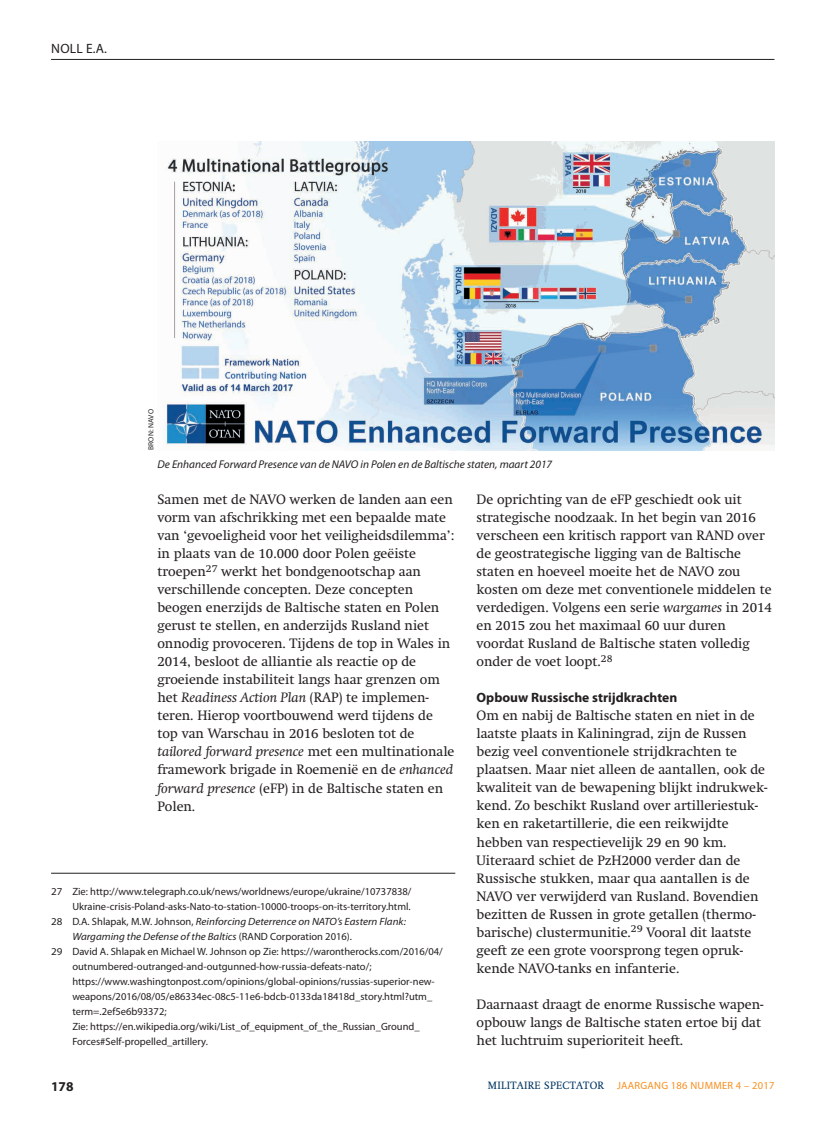
<style>
.page{position:relative;width:817px;height:1136px;background:#fff}
.page>*{position:absolute;margin:0;border:0;box-sizing:border-box;transform-origin:0 0}
.t1{font:13.5px/18px "Swift";color:#231f20}
.t2{font:700 13.5px "Myriad Pro";color:#231f20}
.t3{font:13.5px "Myriad Pro";color:#231f20}
.t4{font:italic 11.25px "Myriad Pro";color:#231f20}
.t5{font:10.5px "Myriad Pro";color:#231f20}
.t6{font:10.5px "Myriad Pro";color:#231f20;scale:1.05 1}
.t7{font:italic 10.5px "Myriad Pro";color:#231f20;scale:1.05 1}
.t8{font:10.5px "Myriad Pro";letter-spacing:.025em;color:#f68f1e}
.t9{font:7.5px "Myriad Pro";letter-spacing:.02em;color:#231f20}
.s1{font-style:italic}
.s2{font-style:normal}
.s3{font-family:"Swift";color:#003562}
</style>
<div class="page">
<hr style="left:51px;top:59px;width:723px;height:1px;background:#231f20">
<img style="left:163px;top:142px;width:611px;height:308px">
<hr style="left:51px;top:872px;width:404px;height:1px;background:#231f20">
<p class="t3" style="left:51px;top:41px;width:57px">Noll E.A.</p>
<p class="t9" style="left:147px;top:450px;width:42px;rotate:-90deg">BRON: NAVO</p>
<p class="t4" style="left:157px;top:458px;width:396px">De Enhanced Forward Presence van de NAVO in Polen en de Baltische staten, maart 2017</p>
<p class="t1" style="left:157px;top:490px;width:298px">Samen met de NAVO werken de landen aan een vorm van afschrikking met een bepaalde mate van ‘gevoeligheid voor het veiligheidsdilemma’: in plaats van de 10.000 door Polen geëiste troepen<sup>27</sup> werkt het bondgenootschap aan verschillende concepten. Deze concepten beogen enerzijds de Baltische staten en Polen gerust te stellen, en anderzijds Rusland niet onnodig provoceren. Tijdens de top in Wales in 2014, besloot de alliantie als reactie op de groeiende instabiliteit langs haar grenzen om het <span class="s1">Readiness Action Plan</span> (RAP) te implemen&shy;teren. Hierop voortbouwend werd tijdens de top van Warschau in 2016 besloten tot de <span class="s1">tailored forward presence</span> met een multinationale framework brigade in Roemenië en de <span class="s1">enhanced forward presence</span> (eFP) in de Baltische staten en Polen.</p>
<p class="t6" style="left:51px;top:885px;width:345px">27 Zie: http://www.telegraph.co.uk/news/worldnews/europe/ukraine/10737838/</p>
<p class="t5" style="left:72px;top:900px;width:340px">Ukraine-crisis-Poland-asks-Nato-to-station-10000-troops-on-its-territory.html.</p>
<p class="t7" style="left:51px;top:915px;width:339px"><span class="s2">28 D.A. Shlapak, M.W. Johnson,</span> Reinforcing Deterrence on NATO’s Eastern Flank:</p>
<p class="t7" style="left:72px;top:930px;width:268px">Wargaming the Defense of the Baltics <span class="s2">(RAND Corporation 2016).</span></p>
<p class="t6" style="left:51px;top:945px;width:374px">29 David A. Shlapak en Michael W. Johnson op Zie: https://warontherocks.com/2016/04/</p>
<p class="t5" style="left:72px;top:960px;width:300px">outnumbered-outranged-and-outgunned-how-russia-defeats-nato/;</p>
<p class="t5" style="left:72px;top:975px;width:364px">https://www.washingtonpost.com/opinions/global-opinions/russias-superior-new-</p>
<p class="t5" style="left:72px;top:990px;width:361px">weapons/2016/08/05/e86334ec-08c5-11e6-bdcb-0133da18418d_story.html?utm_</p>
<p class="t5" style="left:72px;top:1005px;width:96px">term=.2ef5e6b93372;</p>
<p class="t5" style="left:72px;top:1020px;width:349px">Zie: https://en.wikipedia.org/wiki/List_of_equipment_of_the_Russian_Ground_</p>
<p class="t5" style="left:72px;top:1035px;width:137px">Forces#Self-propelled_artillery.</p>
<p class="t1" style="left:476px;top:490px;width:297px">De oprichting van de eFP geschiedt ook uit strategische noodzaak. In het begin van 2016 verscheen een kritisch rapport van RAND over de geostrategische ligging van de Baltische staten en hoeveel moeite het de NAVO zou kosten om deze met conventionele middelen te verdedigen. Volgens een serie <span class="s1">wargames</span> in 2014 en 2015 zou het maximaal 60 uur duren voordat Rusland de Baltische staten volledig onder de voet loopt.<sup>28</sup></p>
<p class="t2" style="left:476px;top:690px;width:202px">Opbouw Russische strijdkrachten</p>
<p class="t1" style="left:476px;top:706px;width:292px">Om en nabij de Baltische staten en niet in de laatste plaats in Kaliningrad, zijn de Russen bezig veel conventionele strijdkrachten te plaatsen. Maar niet alleen de aantallen, ook de kwaliteit van de bewapening blijkt indrukwek&shy;kend. Zo beschikt Rusland over artilleriestuk&shy;ken en raketartillerie, die een reikwijdte hebben van respectievelijk 29 en 90 km.<br>Uiteraard schiet de PzH2000 verder dan de Russische stukken, maar qua aantallen is de NAVO ver verwijderd van Rusland. Bovendien bezitten de Russen in grote getallen (thermo&shy;barische) clustermunitie.<sup>29</sup> Vooral dit laatste geeft ze een grote voorsprong tegen opruk&shy;kende NAVO-tanks en infanterie.</p>
<p class="t1" style="left:476px;top:994px;width:288px">Daarnaast draagt de enorme Russische wapen&shy;opbouw langs de Baltische staten ertoe bij dat het luchtruim superioriteit heeft.</p>
<p class="t2" style="left:51px;top:1078px;width:24px">178</p>
<p class="t8" style="left:488px;top:1079px;width:288px"><span class="s3">MILITAIRE SPECTATOR</span> JAARGANG 186 NUMMER 4 – 2017</p>
</div>
